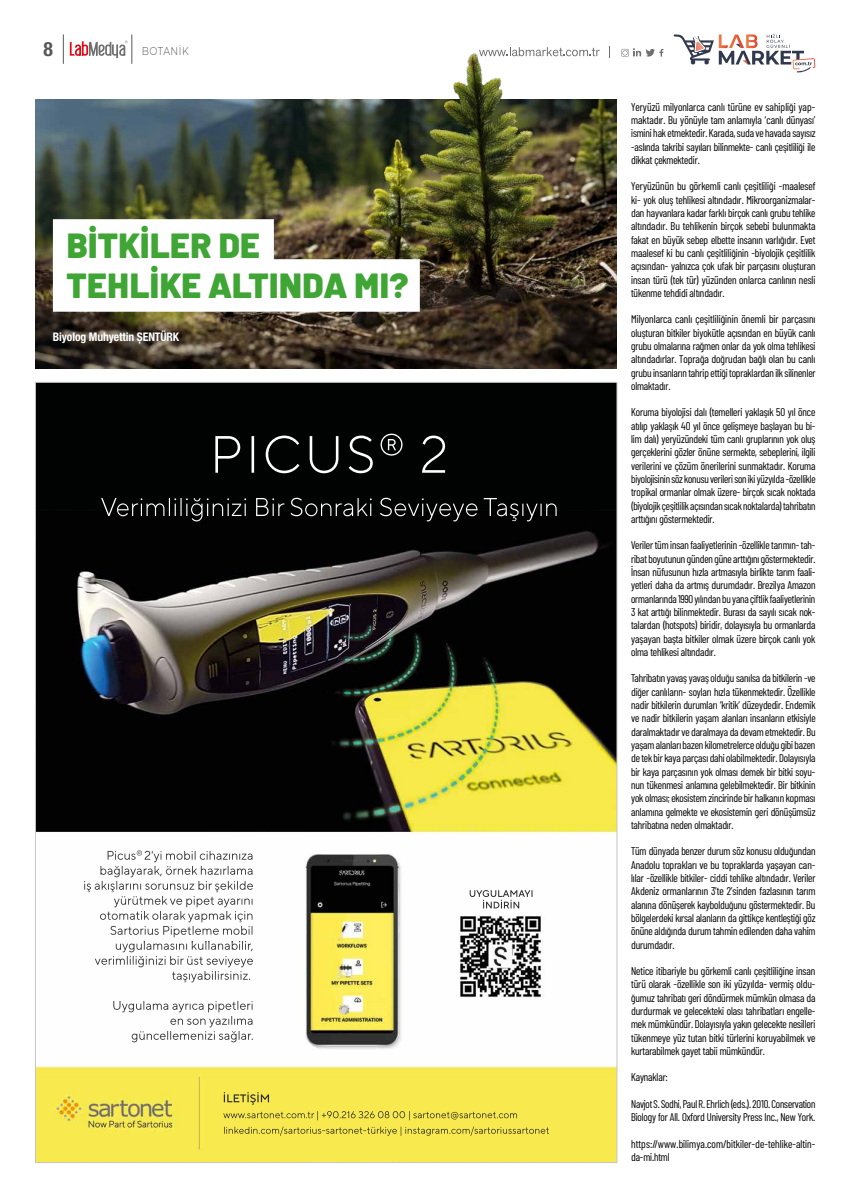
<style>
.page{position:relative;width:851px;height:1198px;background:#fff}
.page>*{position:absolute;margin:0;border:0;box-sizing:border-box;transform-origin:0 0}
.t1{font:900 35px/40px "Barlow";color:#3fa535}
.t2{font:700 condensed 19.75px "Helvetica Neue LT Pro";color:#575756}
.t3{font:700 condensed 11.88px "Helvetica Neue LT Pro";letter-spacing:-.01em;color:#fff}
.t4{font:11.25px/13.4px "Barlow Condensed";letter-spacing:-.01em;color:#000;text-align:justify}
.t5{font:11.25px/13.4px "Barlow Condensed";letter-spacing:-.01em;color:#000;scale:.96 1}
.t6{font:300 11.25px "Montserrat";letter-spacing:.05em;color:#575756;scale:.85 1}
</style>
<div class="page">
<img style="left:37px;top:509px;width:578px;height:651px">
<div style="left:37px;top:384px;width:578px;height:125px;background:#010202"></div>
<img style="left:35px;top:99px;width:582px;height:270px">
<div style="left:53px;top:219px;width:221px;height:53px;background:#fff"></div>
<div style="left:53px;top:259px;width:367px;height:53px;background:#fff"></div>
<img style="left:395px;top:53px;width:126px;height:84px">
<svg style="left:70px;top:40px;width:58px;height:18px"></svg>
<hr style="left:63px;top:34px;width:1px;height:30px;background:#575756">
<hr style="left:132px;top:34px;width:1px;height:30px;background:#575756">
<svg style="left:673px;top:34px;width:142px;height:38px"></svg>
<svg style="left:621px;top:48px;width:42px;height:9px"></svg>
<svg style="left:479px;top:47px;width:120px;height:9px"></svg>
<h2 class="t2" style="left:44px;top:37px;width:11px">8</h2>
<p class="t6" style="left:142px;top:43px;width:57px">BOTANIK</p>
<h1 class="t1" style="left:67px;top:223px;width:343px">BİTKİLER DE<br>TEHLİKE ALTINDA MI?</h1>
<p class="t3" style="left:53px;top:329px;width:128px">Biyolog Muhyettin ŞENTÜRK</p>
<p class="t4" style="left:631px;top:99px;width:186px">Yeryüzü milyonlarca canlı türüne ev sahipliği yap&shy;maktadır. Bu yönüyle tam anlamıyla ‘canlı dünyası’ ismini hak etmektedir. Karada, suda ve havada sayısız -aslında takribi sayıları bilinmekte- canlı çeşitliliği ile dikkat çekmektedir.</p>
<p class="t4" style="left:631px;top:179px;width:186px">Yeryüzünün bu görkemli canlı çeşitliliği -maalesef ki- yok oluş tehlikesi altındadır. Mikroorganizmalar&shy;dan hayvanlara kadar farklı birçok canlı grubu tehlike altındadır. Bu tehlikenin birçok sebebi bulunmakta fakat en büyük sebep elbette insanın varlığıdır. Evet maalesef ki bu canlı çeşitliliğinin -biyolojik çeşitlilik açısından- yalnızca çok ufak bir parçasını oluşturan insan türü (tek tür) yüzünden onlarca canlının nesli tükenme tehdidi altındadır.</p>
<p class="t4" style="left:631px;top:312px;width:186px">Milyonlarca canlı çeşitliliğinin önemli bir parçasını oluşturan bitkiler biyokütle açısından en büyük canlı grubu olmalarına rağmen onlar da yok olma tehlikesi altındadırlar. Toprağa doğrudan bağlı olan bu canlı grubu insanların tahrip ettiği topraklardan ilk silinenler olmaktadır.</p>
<p class="t4" style="left:631px;top:405px;width:186px">Koruma biyolojisi dalı (temelleri yaklaşık 50 yıl önce atılıp yaklaşık 40 yıl önce gelişmeye başlayan bu bi&shy;lim dalı) yeryüzündeki tüm canlı gruplarının yok oluş gerçeklerini gözler önüne sermekte, sebeplerini, ilgili verilerini ve çözüm önerilerini sunmaktadır. Koruma biyolojisinin söz konusu verileri son iki yüzyılda -özellikle tropikal ormanlar olmak üzere- birçok sıcak noktada (biyolojik çeşitlilik açısından sıcak noktalarda) tahribatın arttığını göstermektedir.</p>
<p class="t4" style="left:631px;top:538px;width:186px">Veriler tüm insan faaliyetlerinin -özellikle tarımın- tah&shy;ribat boyutunun günden güne arttığını göstermektedir.<br>İnsan nüfusunun hızla artmasıyla birlikte tarım faali&shy;yetleri daha da artmış durumdadır. Brezilya Amazon ormanlarında 1990 yılından bu yana çiftlik faaliyetlerinin 3 kat arttığı bilinmektedir. Burası da sayılı sıcak nok&shy;talardan (hotspots) biridir, dolayısıyla bu ormanlarda yaşayan başta bitkiler olmak üzere birçok canlı yok olma tehlikesi altındadır.</p>
<p class="t4" style="left:631px;top:671px;width:186px">Tahribatın yavaş yavaş olduğu sanılsa da bitkilerin -ve diğer canlıların- soyları hızla tükenmektedir. Özellikle nadir bitkilerin durumları ‘kritik’ düzeydedir. Endemik ve nadir bitkilerin yaşam alanları insanların etkisiyle daralmaktadır ve daralmaya da devam etmektedir. Bu yaşam alanları bazen kilometrelerce olduğu gibi bazen de tek bir kaya parçası dahi olabilmektedir. Dolayısıyla bir kaya parçasının yok olması demek bir bitki soyu&shy;nun tükenmesi anlamına gelebilmektedir. Bir bitkinin yok olması; ekosistem zincirinde bir halkanın kopması anlamına gelmekte ve ekosistemin geri dönüşümsüz tahribatına neden olmaktadır.</p>
<p class="t4" style="left:631px;top:844px;width:186px">Tüm dünyada benzer durum söz konusu olduğundan Anadolu toprakları ve bu topraklarda yaşayan can&shy;lılar -özellikle bitkiler- ciddi tehlike altındadır. Veriler Akdeniz ormanlarının 3’te 2’sinden fazlasının tarım alanına dönüşerek kaybolduğunu göstermektedir. Bu bölgelerdeki kırsal alanların da gittikçe kentleştiği göz önüne aldığında durum tahmin edilenden daha vahim durumdadır.</p>
<p class="t4" style="left:631px;top:963px;width:186px">Netice itibariyle bu görkemli canlı çeşitliliğine insan türü olarak -özellikle son iki yüzyılda- vermiş oldu&shy;ğumuz tahribatı geri döndürmek mümkün olmasa da durdurmak ve gelecekteki olası tahribatları engelle&shy;mek mümkündür. Dolayısıyla yakın gelecekte nesilleri tükenmeye yüz tutan bitki türlerini koruyabilmek ve kurtarabilmek gayet tabii mümkündür.</p>
<p class="t4" style="left:631px;top:1070px;width:38px">Kaynaklar:</p>
<p class="t5" style="left:631px;top:1096px;width:193px">Navjot S. Sodhi, Paul R. Ehrlich (eds.). 2010. Conservation<br>Biology for All. Oxford University Press Inc., New York.</p>
<p class="t4" style="left:631px;top:1136px;width:186px">https://www.bilimya.com/bitkiler-de-tehlike-altin&shy;da-mi.html</p>
</div>
